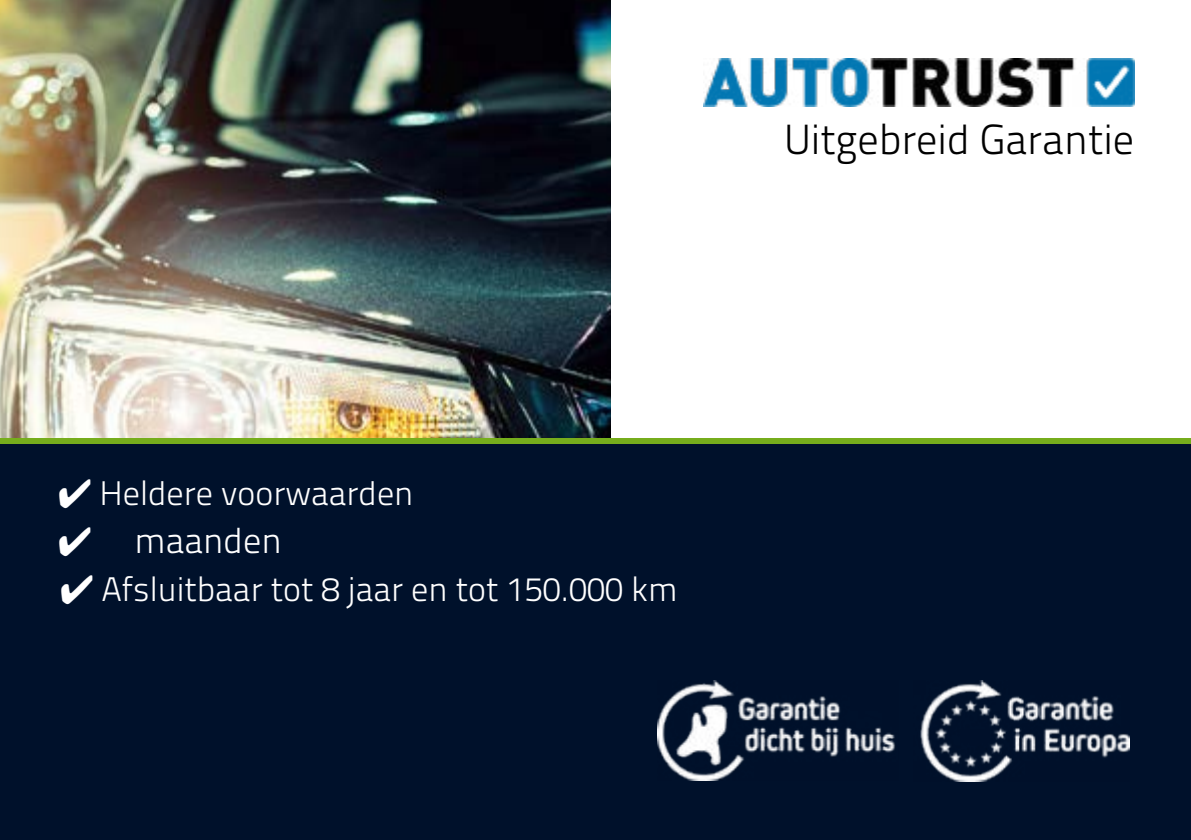
<style>
.page{position:relative;width:1191px;height:840px;background:#fff}
.page>*{position:absolute;margin:0;border:0;box-sizing:border-box;transform-origin:0 0}
.t1{font:42px "Titillium Text 14 L 250 wt";color:#000}
.t2{font:36px "Titillium Text 14 L 250 wt";color:#fff}
.t3{font:34px "Titillium Text 14 L 250 wt";color:#fff}
</style>
<div class="page">
<img style="left:0;top:0;width:610px;height:438px">
<div style="left:0;top:442px;width:1191px;height:397px;background:#00112b"></div>
<img style="left:703px;top:58px;width:431px;height:48px">
<div style="left:0;top:438px;width:1191px;height:6px;background:#76ad1c"></div>
<img style="left:657px;top:680px;width:238px;height:99px">
<img style="left:920px;top:680px;width:209px;height:100px">
<p class="t1" style="left:784px;top:114px;width:352px">Uitgebreid Garantie</p>
<p class="t3" style="left:57px;top:472px;width:358px">✔ Heldere voorwaarden</p>
<p class="t2" style="left:57px;top:518px;width:226px">✔ maanden</p>
<p class="t3" style="left:59px;top:568px;width:619px">✔ Afsluitbaar tot 8 jaar en tot 150.000 km</p>
</div>
